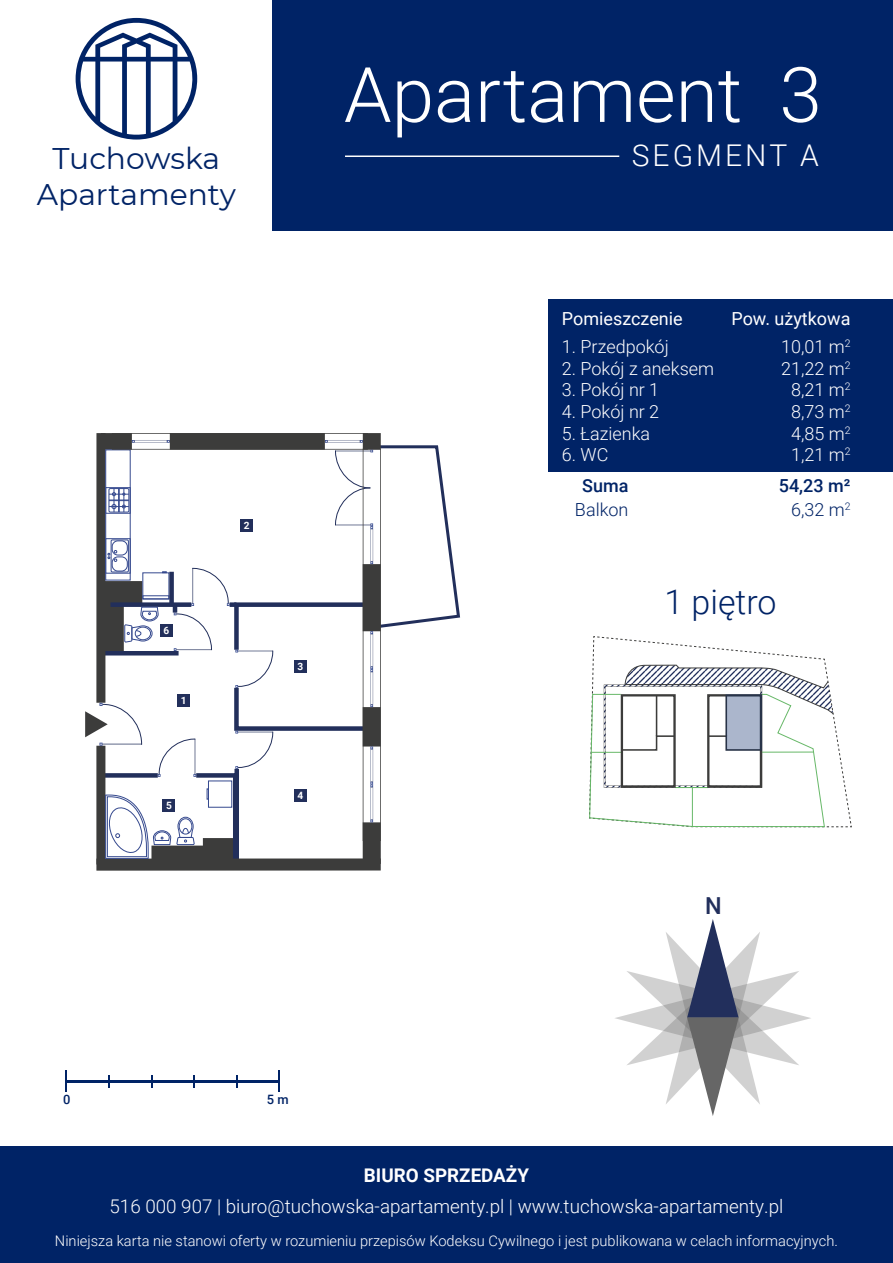
<style>
.page{position:relative;width:893px;height:1263px;background:#fff}
.page>*{position:absolute;margin:0;border:0;box-sizing:border-box;transform-origin:0 0}
.t1{font:300 76.5px "Roboto";color:#fff}
.t2{font:300 33.9px "Roboto";color:#002366}
.t3{font:300 30px "Roboto";letter-spacing:.1em;color:#fff}
.t4{font:29.85px/35.8px "Montserrat";color:#002366;text-align:center}
.t5{font:500 23.4px "Roboto";color:#222f5c}
.t6{font:300 18.75px "Roboto";color:#fff}
.t7{font:700 18.75px "Roboto";color:#fff}
.t8{font:300 18px/21.6px "Roboto";color:#fff;text-align:center}
.t9{font:18px "Roboto";color:#fff}
.t10{font:300 18px "Roboto";color:#002366}
.t11{font:500 18px "Roboto";color:#002366}
.t12{font:300 14.7px "Roboto";color:#fff}
.t13{font:500 12.9px "Roboto";color:#002366}
.t14{font:700 10.05px "Roboto";color:#fff}
</style>
<div class="page">
<div style="left:96px;top:858px;width:285px;height:13px;background:#3c3c3b"></div>
<svg style="left:85px;top:433px;width:376px;height:431px"></svg>
<div style="left:273px;top:0;width:620px;height:231px;background:#002366"></div>
<div style="left:0;top:1147px;width:893px;height:116px;background:#002366"></div>
<div style="left:548px;top:299px;width:345px;height:173px;background:#002366"></div>
<svg style="left:589px;top:636px;width:262px;height:191px"></svg>
<svg style="left:726px;top:694px;width:36px;height:57px;background:#97a2b7"></svg>
<svg style="left:615px;top:919px;width:196px;height:197px"></svg>
<hr style="left:345px;top:155px;width:274px;height:2px;background:#fff">
<hr style="left:66px;top:1080px;width:212px;height:2px;background:#002366">
<svg style="left:66px;top:1071px;width:1px;height:21px"></svg>
<svg style="left:108px;top:1075px;width:2px;height:13px"></svg>
<svg style="left:193px;top:1075px;width:2px;height:13px"></svg>
<hr style="left:278px;top:1071px;width:2px;height:21px;background:#002366">
<div style="left:240px;top:519px;width:13px;height:13px;background:#222f5b"></div>
<div style="left:160px;top:624px;width:13px;height:12px;background:#222f5b"></div>
<div style="left:294px;top:660px;width:13px;height:12px;background:#222f5b"></div>
<div style="left:177px;top:694px;width:13px;height:13px;background:#222f5b"></div>
<div style="left:294px;top:789px;width:13px;height:12px;background:#222f5b"></div>
<div style="left:163px;top:799px;width:12px;height:12px;background:#222f5b"></div>
<svg style="left:76px;top:17px;width:121px;height:123px"></svg>
<h3 class="t4" style="left:37px;top:140px;width:201px">Tuchowska<br>Apartamenty</h3>
<p class="t14" style="left:163px;top:623px;width:7px">6</p>
<p class="t14" style="left:181px;top:693px;width:7px">1</p>
<p class="t14" style="left:166px;top:798px;width:7px">5</p>
<p class="t14" style="left:244px;top:518px;width:7px">2</p>
<h1 class="t1" style="left:344px;top:41px;width:479px">Apartament 3</h1>
<h3 class="t3" style="left:632px;top:135px;width:189px">SEGMENT A</h3>
<p class="t14" style="left:298px;top:659px;width:7px">3</p>
<p class="t14" style="left:298px;top:788px;width:7px">4</p>
<p class="t9" style="left:562px;top:306px;width:122px">Pomieszczenie</p>
<p class="t9" style="left:731px;top:306px;width:121px">Pow. użytkowa</p>
<p class="t8" style="left:562px;top:335px;width:108px">1. Przedpokój</p>
<p class="t8" style="left:562px;top:357px;width:154px">2. Pokój z aneksem</p>
<p class="t8" style="left:562px;top:379px;width:99px">3. Pokój nr 1</p>
<p class="t8" style="left:562px;top:400px;width:99px">4. Pokój nr 2</p>
<p class="t8" style="left:562px;top:422px;width:90px">5. Łazienka</p>
<p class="t8" style="left:562px;top:443px;width:48px">6. WC</p>
<p class="t8" style="left:781px;top:335px;width:71px">10,01 m<sup>2<br></sup>21,22 m<sup>2<br></sup>8,21 m<sup>2<br></sup>8,73 m<sup>2<br></sup>4,85 m<sup>2<br></sup>1,21 m<sup>2</sup></p>
<p class="t11" style="left:582px;top:473px;width:48px">Suma</p>
<p class="t11" style="left:779px;top:473px;width:73px">54,23 m²</p>
<p class="t10" style="left:575px;top:497px;width:55px">Balkon</p>
<p class="t10" style="left:791px;top:497px;width:61px">6,32 m<sup>2</sup></p>
<h2 class="t2" style="left:664px;top:578px;width:114px">1 piętro</h2>
<h3 class="t5" style="left:705px;top:889px;width:18px">N</h3>
<p class="t13" style="left:63px;top:1090px;width:9px">0</p>
<p class="t13" style="left:267px;top:1090px;width:23px">5 m</p>
<p class="t7" style="left:364px;top:1162px;width:167px">BIURO SPRZEDAŻY</p>
<p class="t6" style="left:110px;top:1193px;width:675px">516 000 907 | biuro@tuchowska-apartamenty.pl | www.tuchowska-apartamenty.pl</p>
<p class="t12" style="left:55px;top:1230px;width:784px">Niniejsza karta nie stanowi oferty w rozumieniu przepisów Kodeksu Cywilnego i jest publikowana w celach informacyjnych.</p>
</div>
